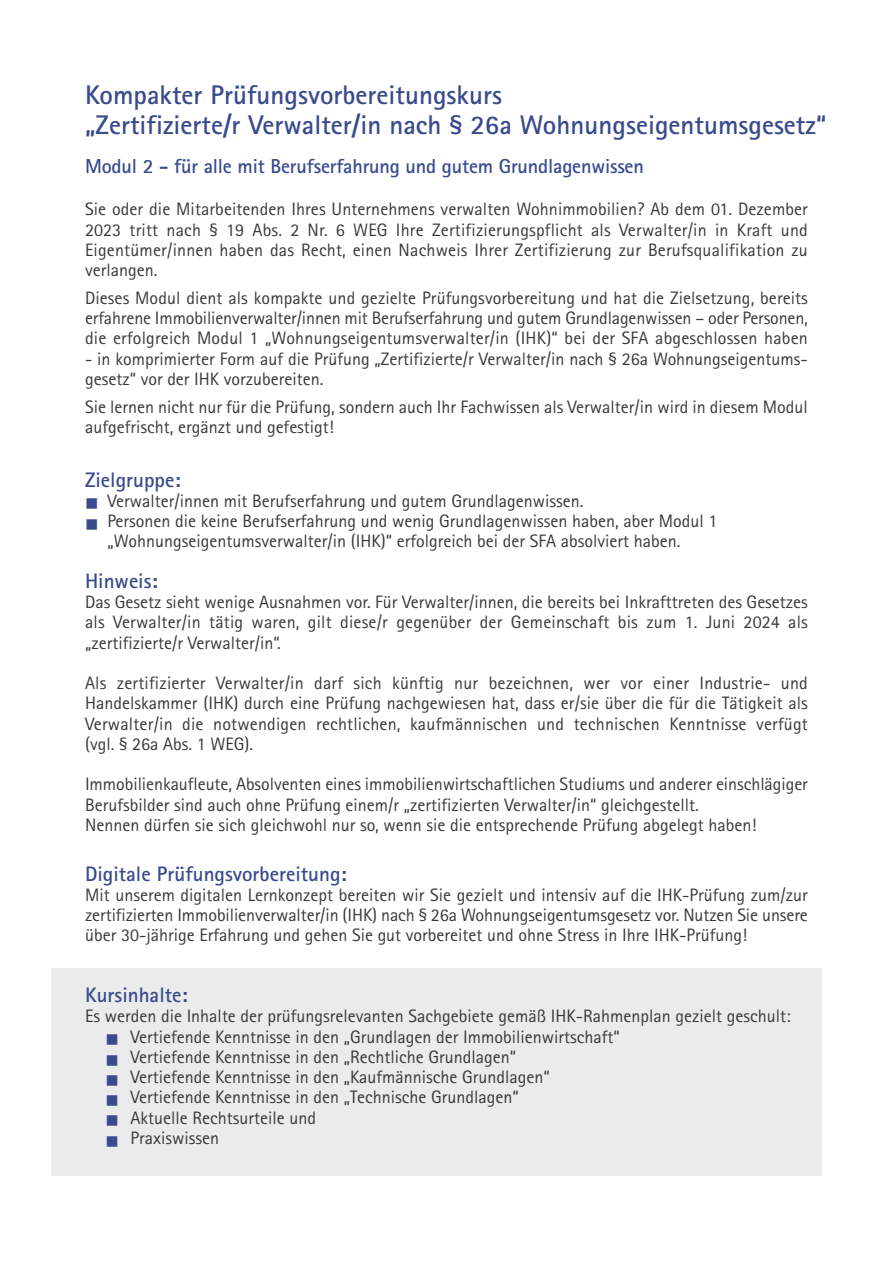
<style>
.page{position:relative;width:893px;height:1263px;background:#fff}
.page>*{position:absolute;margin:0;border:0;box-sizing:border-box;transform-origin:0 0}
.t1{font:700 27px/30px "Rotis Sans Serif";color:#3a4b8d}
.t2{font:700 21px "Rotis Sans Serif";color:#3a4b8d}
.t3{font:700 20.25px "Rotis Sans Serif";letter-spacing:-.01em;color:#3a4b8d}
.t4{font:18px/20.2px "Rotis Sans Serif";color:#39383a;text-align:justify}
.s1{color:#3a4b8d}
</style>
<div class="page">
<div style="left:51px;top:968px;width:770px;height:208px;background:#ebebeb"></div>
<h1 class="t1" style="left:85px;top:82px;width:743px">Kompakter Prüfungsvorbereitungskurs<br>„Zertifizierte/r Verwalter/in nach § 26a Wohnungseigentumsgesetz“</h1>
<p class="t3" style="left:85px;top:159px;width:560px">Modul 2 - für alle mit Berufserfahrung und gutem Grundlagenwissen</p>
<p class="t4" style="left:85px;top:201px;width:724px">Sie oder die Mitarbeitenden Ihres Unternehmens verwalten Wohnimmobilien? Ab dem 01. Dezember 2023 tritt nach § 19 Abs. 2 Nr. 6 WEG Ihre Zertifizierungspflicht als Verwalter/in in Kraft und Eigentümer/innen haben das Recht, einen Nachweis Ihrer Zertifizierung zur Berufsqualifikation zu verlangen.</p>
<p class="t4" style="left:85px;top:289px;width:724px">Dieses Modul dient als kompakte und gezielte Prüfungsvorbereitung und hat die Zielsetzung, bereits erfahrene Immobilienverwalter/innen mit Berufserfahrung und gutem Grundlagenwissen – oder Personen, die erfolgreich Modul 1 „Wohnungseigentumsverwalter/in (IHK)“ bei der SFA abgeschlossen haben</p>
<p class="t4" style="left:85px;top:350px;width:724px">- in komprimierter Form auf die Prüfung „Zertifizierte/r Verwalter/in nach § 26a Wohnungseigentums&shy;gesetz“ vor der IHK vorzubereiten.</p>
<p class="t4" style="left:85px;top:398px;width:724px">Sie lernen nicht nur für die Prüfung, sondern auch Ihr Fachwissen als Verwalter/in wird in diesem Modul aufgefrischt, ergänzt und gefestigt!</p>
<p class="t2" style="left:85px;top:472px;width:97px">Zielgruppe:</p>
<p class="t4" style="left:85px;top:492px;width:500px"><span class="s1">■</span> Verwalter/innen mit Berufserfahrung und gutem Grundlagenwissen.</p>
<p class="t4" style="left:108px;top:513px;width:611px;text-indent:-22px"><span class="s1">■</span> Personen die keine Berufserfahrung und wenig Grundlagenwissen haben, aber Modul 1 „Wohnungseigentumsverwalter/in (IHK)“ erfolgreich bei der SFA absolviert haben.</p>
<p class="t2" style="left:85px;top:573px;width:74px">Hinweis:</p>
<p class="t4" style="left:85px;top:594px;width:724px">Das Gesetz sieht wenige Ausnahmen vor. Für Verwalter/innen, die bereits bei Inkrafttreten des Gesetzes als Verwalter/in tätig waren, gilt diese/r gegenüber der Gemeinschaft bis zum 1. Juni 2024 als „zertifizierte/r Verwalter/in“.</p>
<p class="t4" style="left:85px;top:675px;width:724px">Als zertifizierter Verwalter/in darf sich künftig nur bezeichnen, wer vor einer Industrie- und Handelskammer (IHK) durch eine Prüfung nachgewiesen hat, dass er/sie über die für die Tätigkeit als Verwalter/in die notwendigen rechtlichen, kaufmännischen und technischen Kenntnisse verfügt (vgl. § 26a Abs. 1 WEG).</p>
<p class="t4" style="left:85px;top:776px;width:724px;text-align:left">Immobilienkaufleute, Absolventen eines immobilienwirtschaftlichen Studiums und anderer einschlägiger<br>Berufsbilder sind auch ohne Prüfung einem/r „zertifizierten Verwalter/in“ gleichgestellt.<br>Nennen dürfen sie sich gleichwohl nur so, wenn sie die entsprechende Prüfung abgelegt haben!</p>
<p class="t2" style="left:85px;top:866px;width:263px">Digitale Prüfungsvorbereitung:</p>
<p class="t4" style="left:85px;top:886px;width:724px">Mit unserem digitalen Lernkonzept bereiten wir Sie gezielt und intensiv auf die IHK-Prüfung zum/zur zertifizierten Immobilienverwalter/in (IHK) nach § 26a Wohnungseigentumsgesetz vor. Nutzen Sie unsere über 30-jährige Erfahrung und gehen Sie gut vorbereitet und ohne Stress in Ihre IHK-Prüfung!</p>
<p class="t2" style="left:85px;top:988px;width:104px">Kursinhalte:</p>
<p class="t4" style="left:85px;top:1008px;width:707px">Es werden die Inhalte der prüfungsrelevanten Sachgebiete gemäß IHK-Rahmenplan gezielt geschult:</p>
<p class="t4" style="left:105px;top:1028px;width:516px"><span class="s1">■</span> Vertiefende Kenntnisse in den „Grundlagen der Immobilienwirtschaft“</p>
<p class="t4" style="left:105px;top:1048px;width:412px"><span class="s1">■</span> Vertiefende Kenntnisse in den „Rechtliche Grundlagen“</p>
<p class="t4" style="left:105px;top:1069px;width:446px"><span class="s1">■</span> Vertiefende Kenntnisse in den „Kaufmännische Grundlagen“</p>
<p class="t4" style="left:105px;top:1089px;width:415px"><span class="s1">■</span> Vertiefende Kenntnisse in den „Technische Grundlagen“</p>
<p class="t4" style="left:105px;top:1109px;width:212px"><span class="s1">■</span> Aktuelle Rechtsurteile und</p>
<p class="t4" style="left:105px;top:1129px;width:115px"><span class="s1">■</span> Praxiswissen</p>
</div>
